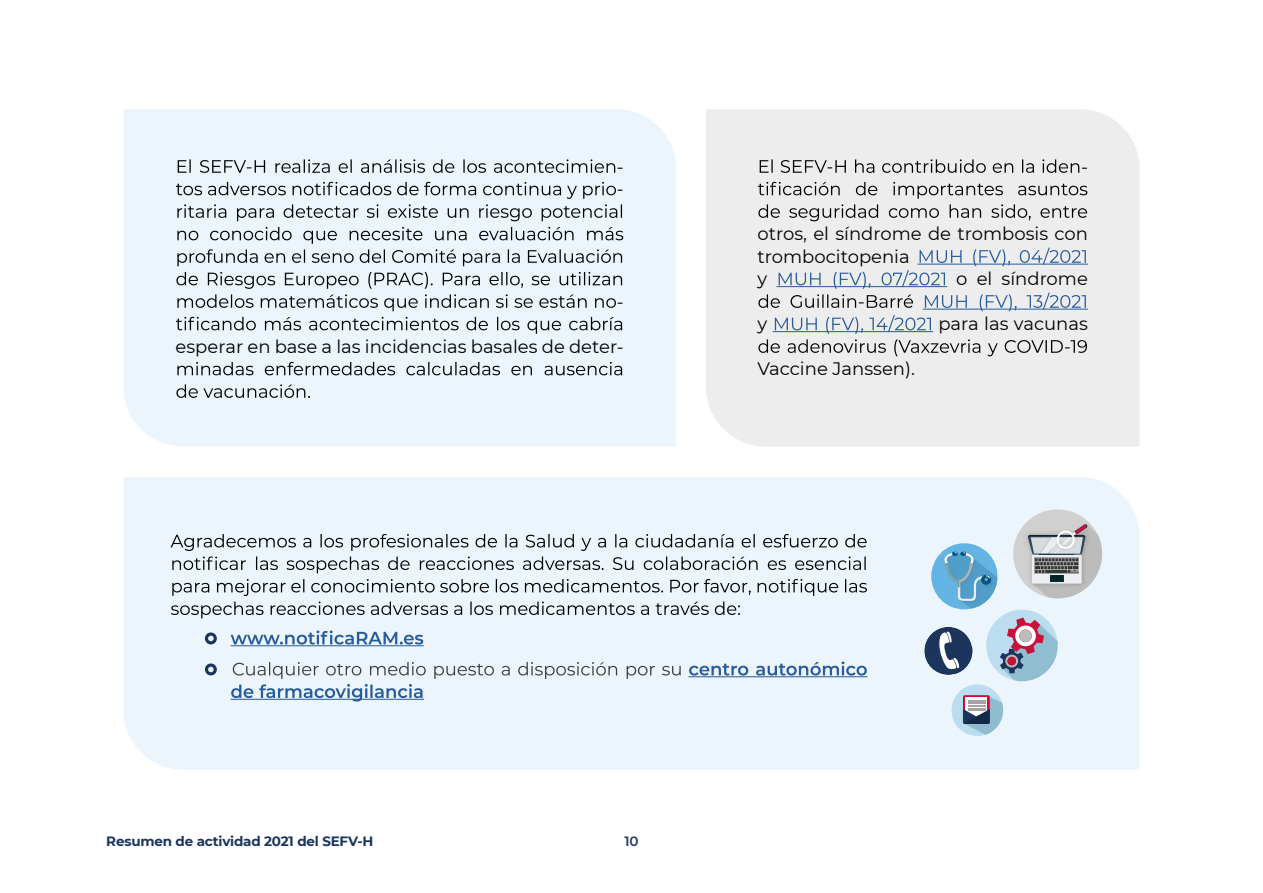
<style>
.page{position:relative;width:1263px;height:893px;background:#fff}
.page>*{position:absolute;margin:0;border:0;box-sizing:border-box;transform-origin:0 0}
.t1{font:18px/22.5px "Montserrat";color:#000}
.t2{font:700 13.5px "Montserrat";letter-spacing:-.015em;color:#1b355d}
.t3{font:600 13.5px "Montserrat";color:#1b355d}
</style>
<div class="page">
<div style="left:706px;top:109px;width:434px;height:337px;background:#ededed"></div>
<div style="left:123px;top:109px;width:553px;height:337px;background:#ecf5fb"></div>
<svg style="left:178px;top:159px;width:437px;height:14px;background:#bec5ca"></svg>
<svg style="left:176px;top:182px;width:446px;height:39px;background:#cbd3d8"></svg>
<svg style="left:177px;top:227px;width:446px;height:39px;background:#ccd4d9"></svg>
<svg style="left:176px;top:272px;width:446px;height:39px;background:#cbd3d8"></svg>
<svg style="left:176px;top:317px;width:446px;height:17px;background:#c5cdd2"></svg>
<svg style="left:177px;top:362px;width:445px;height:13px;background:#bbc2c7"></svg>
<svg style="left:176px;top:384px;width:134px;height:14px;background:#bdc5ca"></svg>
<hr style="left:917px;top:264px;width:171px;height:1px;background:#275b9b">
<hr style="left:923px;top:309px;width:165px;height:1px;background:#275b9b">
<svg style="left:760px;top:159px;width:319px;height:14px;background:#bfbfbf"></svg>
<svg style="left:758px;top:182px;width:329px;height:39px;background:#ccc"></svg>
<svg style="left:758px;top:248px;width:329px;height:108px;background:#d6d9de"></svg>
<div style="left:123px;top:477px;width:1017px;height:293px;background:#ecf5fb"></div>
<hr style="left:231px;top:645px;width:193px;height:1px;background:#275b9b">
<hr style="left:688px;top:676px;width:179px;height:1px;background:#275b9b">
<svg style="left:171px;top:534px;width:696px;height:39px;background:#cad2d7"></svg>
<svg style="left:172px;top:579px;width:695px;height:17px;background:#c5cdd2"></svg>
<svg style="left:171px;top:602px;width:569px;height:16px;background:#c2c9ce"></svg>
<svg style="left:205px;top:632px;width:12px;height:12px"></svg>
<svg style="left:231px;top:630px;width:192px;height:14px;background:#acc3db"></svg>
<svg style="left:205px;top:663px;width:12px;height:12px"></svg>
<svg style="left:689px;top:661px;width:178px;height:14px;background:#b0c6dd"></svg>
<svg style="left:231px;top:662px;width:450px;height:39px;background:#d3dee7"></svg>
<div style="left:931px;top:543px;width:66px;height:66px;background:#61b4e3;border-radius:50%"></div>
<svg style="left:942px;top:549px;width:55px;height:60px"></svg>
<div style="left:951px;top:684px;width:52px;height:52px;background:#bbddf0;border-radius:50%"></div>
<svg style="left:963px;top:695px;width:27px;height:29px"></svg>
<svg style="left:963px;top:696px;width:40px;height:40px;background:#9ba6b8"></svg>
<div style="left:1013px;top:509px;width:89px;height:89px;background:#d0d0d0;border-radius:50%"></div>
<svg style="left:1027px;top:524px;width:75px;height:74px"></svg>
<div style="left:924px;top:627px;width:48px;height:48px;background:#1b355d;border-radius:50%"></div>
<svg style="left:939px;top:631px;width:33px;height:44px"></svg>
<div style="left:986px;top:610px;width:72px;height:71px;background:#bcddef;border-radius:50%"></div>
<svg style="left:1000px;top:618px;width:58px;height:63px"></svg>
<p class="t1" style="left:617px;top:154px;width:8px">- -</p>
<p class="t1" style="left:617px;top:289px;width:8px">-</p>
<p class="t1" style="left:176px;top:334px;width:450px">esperar en base a las incidencias basales de deter-</p>
<p class="t1" style="left:1081px;top:154px;width:8px">-</p>
<p class="t1" style="left:758px;top:222px;width:332px">otros, el síndrome de trombosis con trombocitopenia<br>y</p>
<p class="t1" style="left:956px;top:267px;width:133px">o el síndrome</p>
<p class="t1" style="left:758px;top:312px;width:11px">y</p>
<p class="t1" style="left:938px;top:312px;width:151px">para las vacunas</p>
<p class="t1" style="left:758px;top:357px;width:159px">Vaccine Janssen).</p>
<p class="t2" style="left:106px;top:831px;width:269px">Resumen de actividad 2021 del SEFV-H</p>
<p class="t3" style="left:624px;top:831px;width:16px">10</p>
</div>
